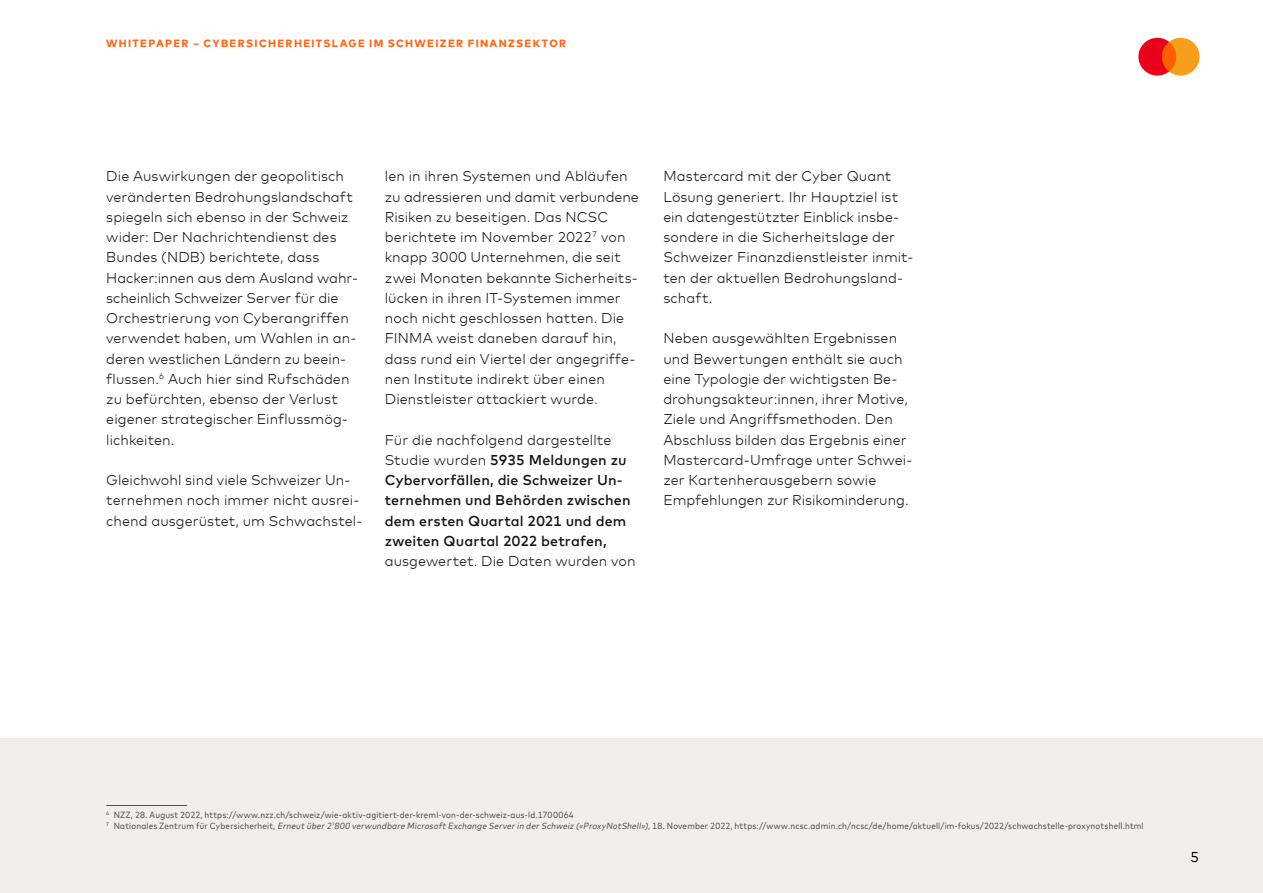
<style>
.page{position:relative;width:1263px;height:893px;background:#fff}
.page>*{position:absolute;margin:0;border:0;box-sizing:border-box;transform-origin:0 0}
.t1{font:300 14.25px/20.2px "Mark Offc For MC";letter-spacing:.005em;color:#141413}
.t2{font:500 14.25px/20.2px "Mark Offc For MC";letter-spacing:.01em;color:#141413}
.t3{font:14.25px "Mark Offc For MC";color:#000}
.t4{font:800 10.5px "Mark Offc For MC";letter-spacing:.125em;color:#ff671b}
.t5{font:9px/10.8px "Mark For MC Nrw";letter-spacing:.025em;color:#54524f}
.s1{font-weight:300}
.s2{font-style:italic}
</style>
<div class="page">
<svg style="left:1138px;top:38px;width:61px;height:38px;background:#f56d3c"></svg>
<div style="left:0;top:738px;width:1263px;height:155px;background:#f1efeb"></div>
<hr style="left:106px;top:805px;width:81px;height:1px;background:#54524f">
<p class="t4" style="left:106px;top:35px;width:461px">WHITEPAPER – CYBERSICHERHEITSLAGE IM SCHWEIZER FINANZSEKTOR</p>
<p class="t1" style="left:106px;top:165px;width:253px">Die Auswirkungen der geopolitisch veränderten Bedrohungslandschaft spiegeln sich ebenso in der Schweiz wider: Der Nachrichtendienst des Bundes (NDB) berichtete, dass Hacker:innen aus dem Ausland wahr&shy;scheinlich Schweizer Server für die Orchestrierung von Cyberangriffen verwendet haben, um Wahlen in an&shy;deren westlichen Ländern zu beein&shy;flussen.<sup>6</sup> Auch hier sind Rufschäden zu befürchten, ebenso der Verlust eigener strategischer Einflussmög&shy;lichkeiten.</p>
<p class="t1" style="left:106px;top:469px;width:257px">Gleichwohl sind viele Schweizer Un&shy;ternehmen noch immer nicht ausrei&shy;chend ausgerüstet, um Schwachstel-</p>
<p class="t1" style="left:385px;top:165px;width:256px">len in ihren Systemen und Abläufen zu adressieren und damit verbundene Risiken zu beseitigen. Das NCSC berichtete im November 2022<sup>7</sup> von knapp 3000 Unternehmen, die seit zwei Monaten bekannte Sicherheits&shy;lücken in ihren IT-Systemen immer noch nicht geschlossen hatten. Die FINMA weist daneben darauf hin, dass rund ein Viertel der angegriffe&shy;nen Institute indirekt über einen Dienstleister attackiert wurde.</p>
<p class="t2" style="left:385px;top:428px;width:247px"><span class="s1">Für die nachfolgend dargestellte<br>Studie wurden</span> 5935 Meldungen zu<br>Cybervorfällen, die Schweizer Un&shy;ternehmen und Behörden zwischen dem ersten Quartal 2021 und dem zweiten Quartal 2022 betrafen,</p>
<p class="t1" style="left:385px;top:550px;width:252px">ausgewertet. Die Daten wurden von</p>
<p class="t1" style="left:663px;top:165px;width:251px">Mastercard mit der Cyber Quant<br>Lösung generiert. Ihr Hauptziel ist ein datengestützter Einblick insbe&shy;sondere in die Sicherheitslage der<br>Schweizer Finanzdienstleister inmit&shy;ten der aktuellen Bedrohungsland&shy;schaft.</p>
<p class="t1" style="left:663px;top:327px;width:250px">Neben ausgewählten Ergebnissen und Bewertungen enthält sie auch eine Typologie der wichtigsten Be&shy;drohungsakteur:innen, ihrer Motive, Ziele und Angriffsmethoden. Den Abschluss bilden das Ergebnis einer Mastercard-Umfrage unter Schwei&shy;zer Kartenherausgebern sowie Empfehlungen zur Risikominderung.</p>
<p class="t5" style="left:106px;top:809px;width:1039px"><sup>6</sup> NZZ, 28. August 2022, https://www.nzz.ch/schweiz/wie-aktiv-agitiert-der-kreml-von-der-schweiz-aus-ld.1700064<br><sup>7</sup> Nationales Zentrum für Cybersicherheit, <span class="s2">Erneutüber2’800 verwundbare MicrosoftExchange Serverin derSchweiz («ProxyNotShell»),</span>18. November 2022, https://www.ncsc.admin.ch/ncsc/de/home/aktuell/im-fokus/2022/schwachstelle-proxynotshell.html</p>
<p class="t3" style="left:1191px;top:846px;width:10px">5</p>
</div>
